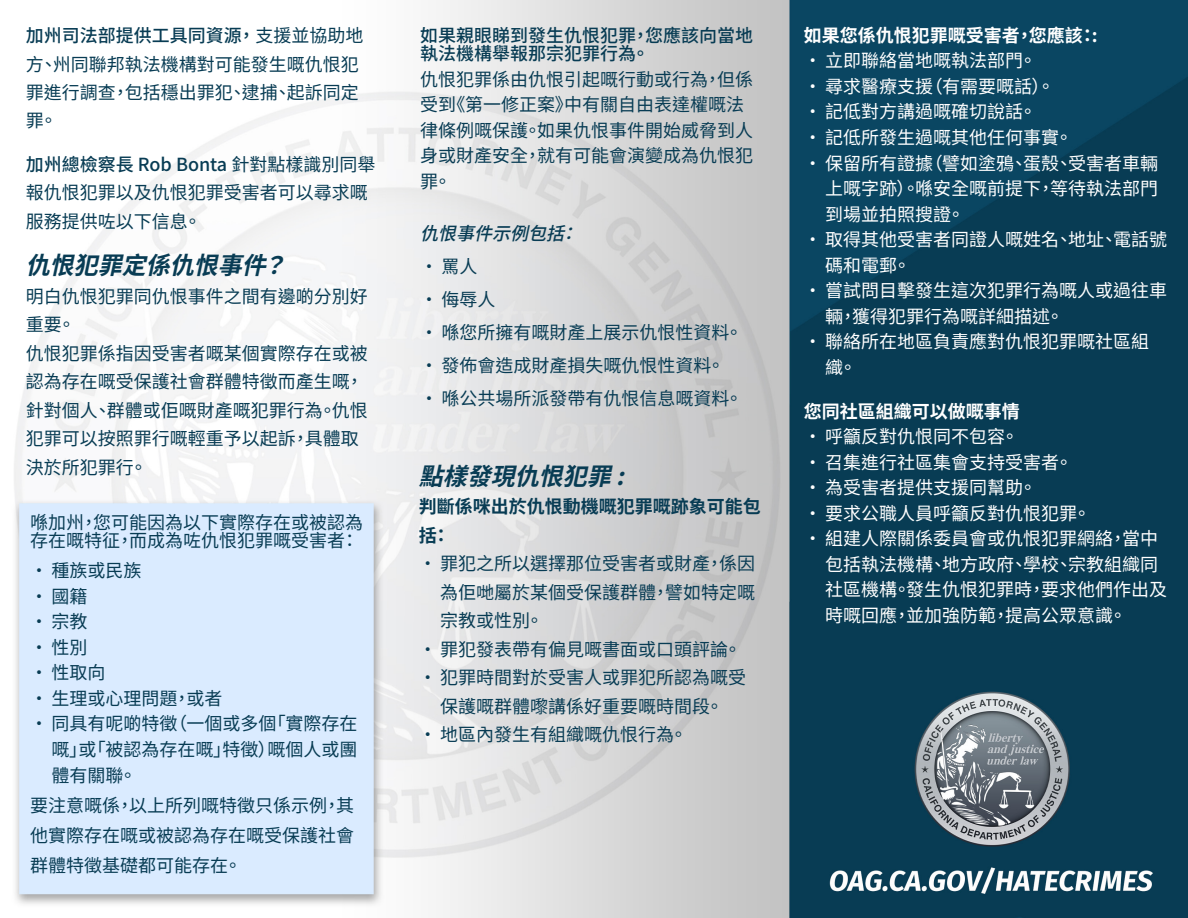
<style>
.page{position:relative;width:1188px;height:918px;background:#fff}
.page>*{position:absolute;margin:0;border:0;box-sizing:border-box;transform-origin:0 0}
.t1{font:italic 700 24px "Noto Sans HK";color:#083c54}
.t2{font:18px/28.5px "Noto Sans HK";color:#083c54}
.t3{font:18px/25.5px "Noto Sans HK";color:#fff}
.t4{font:500 18px/18px "Noto Sans HK";color:#083c54}
.t5{font:700 18px "Noto Sans HK";color:#fff}
.t6{font:700 18px/28.5px "Noto Sans HK";color:#083c54}
.t7{font:italic 500 18px "Noto Sans HK";color:#083c54}
.s1{font-weight:500}
</style>
<div class="page">
<img style="left:14px;top:0;width:1174px;height:918px">
<img style="left:827px;top:685px;width:336px;height:220px">
<p class="t2" style="left:26px;top:22px;width:339px"><span class="s1">加州司法部提供工具同資源，</span>支援並協助地方、州同聯邦執法機構對可能發生嘅仇恨犯罪進行調查，包括穩出罪犯、逮捕、起訴同定罪。</p>
<p class="t2" style="left:26px;top:151px;width:351px"><span class="s1">加州總檢察長 Rob Bonta</span> 針對點樣識別同舉報仇恨犯罪以及仇恨犯罪受害者可以尋求嘅服務提供咗以下信息。</p>
<h1 class="t1" style="left:26px;top:252px;width:276px">仇恨犯罪定係仇恨事件？</h1>
<p class="t2" style="left:26px;top:282px;width:343px">明白仇恨犯罪同仇恨事件之間有邊啲分別好重要。<br>仇恨犯罪係指因受害者嘅某個實際存在或被認為存在嘅受保護社會群體特徵而產生嘅，針對個人、群體或佢嘅財產嘅犯罪行為。仇恨犯罪可以按照罪行嘅輕重予以起訴，具體取決於所犯罪行。</p>
<p class="t2" style="left:30px;top:514px;width:335px;line-height:18px">喺加州，您可能因為以下實際存在或被認為存在嘅特征，而成為咗仇恨犯罪嘅受害者：</p>
<p class="t2" style="left:30px;top:557px;width:113px">• 種族或民族</p>
<p class="t2" style="left:30px;top:583px;width:59px">• 國籍</p>
<p class="t2" style="left:30px;top:608px;width:59px">• 宗教</p>
<p class="t2" style="left:30px;top:634px;width:59px">• 性別</p>
<p class="t2" style="left:30px;top:659px;width:77px">• 性取向</p>
<p class="t2" style="left:30px;top:685px;width:194px">• 生理或心理問題，或者</p>
<p class="t2" style="left:51px;top:712px;width:307px;line-height:25.5px;text-align:justify;text-indent:-21px">• 同具有呢啲特徵（一個或多個「實際存在嘅」或「被認為存在嘅」特徵）嘅個人或團體有關聯。</p>
<p class="t2" style="left:30px;top:790px;width:326px;line-height:30px;text-align:justify">要注意嘅係，以上所列嘅特徵只係示例，其他實際存在嘅或被認為存在嘅受保護社會群體特徵基礎都可能存在。</p>
<p class="t4" style="left:420px;top:27px;width:334px">如果親眼睇到發生仇恨犯罪，您應該向當地執法機構舉報那宗犯罪行為。</p>
<p class="t2" style="left:420px;top:67px;width:334px;line-height:25.5px">仇恨犯罪係由仇恨引起嘅行動或行為，但係受到《第一修正案》中有關自由表達權嘅法律條例嘅保護。如果仇恨事件開始威脅到人身或財產安全，就有可能會演變成為仇恨犯罪。</p>
<p class="t7" style="left:420px;top:224px;width:170px">仇恨事件示例包括：</p>
<p class="t2" style="left:420px;top:253px;width:59px">• 罵人</p>
<p class="t2" style="left:420px;top:286px;width:77px">• 侮辱人</p>
<p class="t2" style="left:420px;top:319px;width:324px">• 喺您所擁有嘅財產上展示仇恨性資料。</p>
<p class="t2" style="left:420px;top:352px;width:306px">• 發佈會造成財產損失嘅仇恨性資料。</p>
<p class="t2" style="left:420px;top:385px;width:324px">• 喺公共場所派發帶有仇恨信息嘅資料。</p>
<h1 class="t1" style="left:419px;top:462px;width:221px">點樣發現仇恨犯罪:</h1>
<p class="t6" style="left:419px;top:493px;width:343px">判斷係咪出於仇恨動機嘅犯罪嘅跡象可能包括：</p>
<p class="t2" style="left:440px;top:550px;width:316px;text-align:justify;text-indent:-21px">• 罪犯之所以選擇那位受害者或財產，係因為佢哋屬於某個受保護群體，譬如特定嘅宗教或性別。</p>
<p class="t2" style="left:419px;top:635px;width:324px">• 罪犯發表帶有偏見嘅書面或口頭評論。</p>
<p class="t2" style="left:419px;top:664px;width:329px;text-align:center">• 犯罪時間對於受害人或罪犯所認為嘅受保護嘅群體嚟講係好重要嘅時間段。</p>
<p class="t2" style="left:419px;top:721px;width:270px">• 地區內發生有組織嘅仇恨行為。</p>
<p class="t5" style="left:804px;top:25px;width:295px">如果您係仇恨犯罪嘅受害者，您應該：:</p>
<p class="t3" style="left:804px;top:49px;width:234px">• 立即聯絡當地嘅執法部門。</p>
<p class="t3" style="left:804px;top:74px;width:252px">• 尋求醫療支援（有需要嘅話）。</p>
<p class="t3" style="left:804px;top:100px;width:234px">• 記低對方講過嘅確切說話。</p>
<p class="t3" style="left:804px;top:125px;width:270px">• 記低所發生過嘅其他任何事實。</p>
<p class="t3" style="left:825px;top:151px;width:334px;text-align:justify;text-indent:-21px">• 保留所有證據（譬如塗鴉、蛋殼、受害者車輛上嘅字跡）。喺安全嘅前提下，等待執法部門到場並拍照搜證。</p>
<p class="t3" style="left:825px;top:227px;width:343px;text-indent:-21px">• 取得其他受害者同證人嘅姓名、地址、電話號碼和電郵。</p>
<p class="t3" style="left:825px;top:278px;width:343px;text-indent:-21px">• 嘗試問目擊發生這次犯罪行為嘅人或過往車輛，獲得犯罪行為嘅詳細描述。</p>
<p class="t3" style="left:825px;top:329px;width:325px;text-indent:-21px">• 聯絡所在地區負責應對仇恨犯罪嘅社區組織。</p>
<p class="t5" style="left:804px;top:401px;width:217px">您同社區組織可以做嘅事情</p>
<p class="t3" style="left:804px;top:424px;width:216px">• 呼籲反對仇恨同不包容。</p>
<p class="t3" style="left:804px;top:450px;width:270px">• 召集進行社區集會支持受害者。</p>
<p class="t3" style="left:804px;top:475px;width:234px">• 為受害者提供支援同幫助。</p>
<p class="t3" style="left:804px;top:501px;width:288px">• 要求公職人員呼籲反對仇恨犯罪。</p>
<p class="t3" style="left:825px;top:526px;width:343px;text-indent:-21px">• 組建人際關係委員會或仇恨犯罪網絡，當中包括執法機構、地方政府、學校、宗教組織同社區機構。發生仇恨犯罪時，要求他們作出及時嘅回應，並加強防範，提高公眾意識。</p>
</div>
